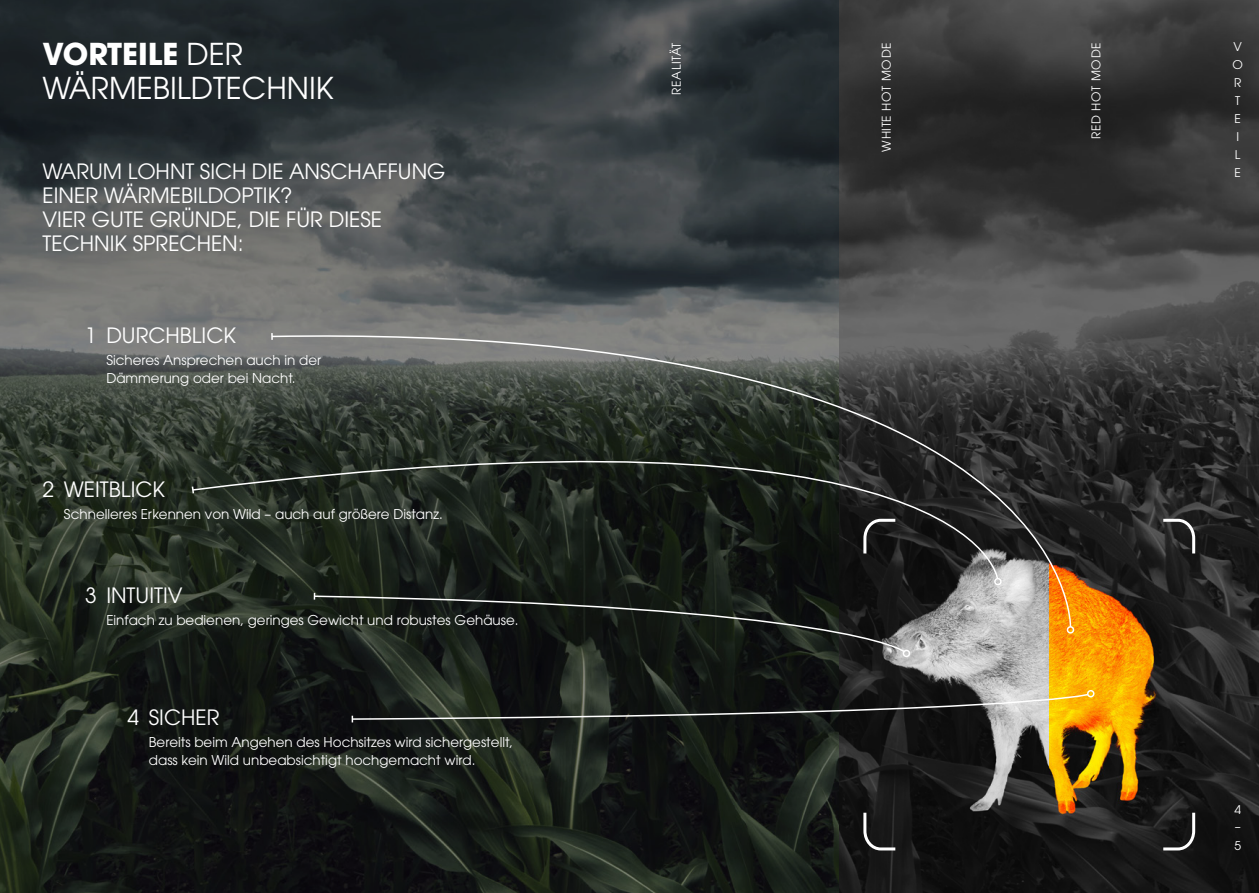
<style>
.page{position:relative;width:1259px;height:893px;background:#fff}
.page>*{position:absolute;margin:0;border:0;box-sizing:border-box;transform-origin:0 0}
.Copy_H1_linksbündig{font:30px/34.5px "ITC Avant Garde Pro";color:#fff}
.Copy_H2_weiß_14pt{font:21px/24px "ITC Avant Garde Pro";color:#fff}
.Bulletlist_weiß_14pt{font:21px "ITC Avant Garde Pro";color:#fff}
.Copy_weiß_9pt{font:13.5px/18px "ITC Avant Garde Pro";color:#fff}
.senkrechte_weiß_8pt{font:12px "ITC Avant Garde Pro";letter-spacing:.05em;color:#fff}
.Register_senkrecht_w{font:12px "ITC Avant Garde Pro";color:#fff}
.senkrecht_schwarz_8p{font:12px "ITC Avant Garde Pro";color:#fff}
.s1{font-weight:700}
</style>
<div class="page">
<img style="left:0;top:0;width:839px;height:893px">
<img style="left:839px;top:0;width:210px;height:893px">
<svg style="left:1049px;top:0;width:210px;height:893px;background:#323232"></svg>
<svg style="left:862px;top:517px;width:334px;height:335px;background:#594a2d"></svg>
<svg style="left:270px;top:323px;width:805px;height:305px;background:#5a5a56"></svg>
<svg style="left:271px;top:333px;width:2px;height:7px"></svg>
<div style="left:1066px;top:626px;width:8px;height:8px;border:2px solid #fff;border-radius:50%"></div>
<svg style="left:191px;top:392px;width:808px;height:188px;background:#232923"></svg>
<svg style="left:191px;top:485px;width:4px;height:10px"></svg>
<div style="left:994px;top:578px;width:7px;height:7px;border:2px solid #fff;border-radius:50%"></div>
<svg style="left:313px;top:593px;width:592px;height:60px;background:#1c211c"></svg>
<div style="left:902px;top:650px;width:8px;height:7px;border:2px solid #fff;border-radius:50%"></div>
<svg style="left:351px;top:693px;width:738px;height:29px;background:#3e3e31"></svg>
<div style="left:1087px;top:690px;width:7px;height:7px;border:2px solid #fff;border-radius:50%"></div>
<p class="Copy_H1_linksbündig" style="left:43px;top:36px;width:292px"><span class="s1">VORTEILE</span> DER<br>WÄRMEBILDTECHNIK</p>
<p class="Copy_H2_weiß_14pt" style="left:43px;top:159px;width:404px">WARUM LOHNT SICH DIE ANSCHAFFUNG<br>EINER WÄRMEBILDOPTIK?<br>VIER GUTE GRÜNDE, DIE FÜR DIESE<br>TECHNIK SPRECHEN:</p>
<p class="Bulletlist_weiß_14pt" style="left:85px;top:322px;width:152px">1 DURCHBLICK</p>
<p class="Copy_weiß_9pt" style="left:106px;top:351px;width:216px">Sicheres Ansprechen auch in der<br>Dämmerung oder bei Nacht.</p>
<p class="Bulletlist_weiß_14pt" style="left:43px;top:476px;width:124px">2 WEITBLICK</p>
<p class="Copy_weiß_9pt" style="left:64px;top:505px;width:380px">Schnelleres Erkennen von Wild – auch auf größere Distanz.</p>
<p class="Bulletlist_weiß_14pt" style="left:85px;top:582px;width:99px">3 INTUITIV</p>
<p class="Copy_weiß_9pt" style="left:106px;top:611px;width:414px">Einfach zu bedienen, geringes Gewicht und robustes Gehäuse.</p>
<p class="Bulletlist_weiß_14pt" style="left:128px;top:704px;width:93px">4 SICHER</p>
<p class="Copy_weiß_9pt" style="left:149px;top:733px;width:366px">Bereits beim Angehen des Hochsitzes wird sichergestellt, dass kein Wild unbeabsichtigt hochgemacht wird.</p>
<p class="senkrechte_weiß_8pt" style="left:669px;top:95px;width:54px;rotate:-90deg">REALITÄT</p>
<p class="senkrechte_weiß_8pt" style="left:879px;top:151px;width:110px;rotate:-90deg">WHITE HOT MODE</p>
<p class="senkrechte_weiß_8pt" style="left:1088px;top:139px;width:98px;rotate:-90deg">RED HOT MODE</p>
<p class="Register_senkrecht_w" style="left:1233px;top:40px;width:10px">V</p>
<p class="Register_senkrecht_w" style="left:1232px;top:58px;width:12px">O</p>
<p class="Register_senkrecht_w" style="left:1234px;top:76px;width:9px">R</p>
<p class="Register_senkrecht_w" style="left:1235px;top:94px;width:7px">T</p>
<p class="Register_senkrecht_w" style="left:1234px;top:112px;width:8px">E</p>
<p class="Register_senkrecht_w" style="left:1236px;top:130px;width:4px">I</p>
<p class="Register_senkrecht_w" style="left:1235px;top:148px;width:7px">L</p>
<p class="Register_senkrecht_w" style="left:1234px;top:166px;width:8px">E</p>
<p class="senkrecht_schwarz_8p" style="left:1234px;top:803px;width:8px">4</p>
<p class="senkrecht_schwarz_8p" style="left:1234px;top:821px;width:7px">–</p>
<p class="senkrecht_schwarz_8p" style="left:1234px;top:839px;width:8px">5</p>
</div>
